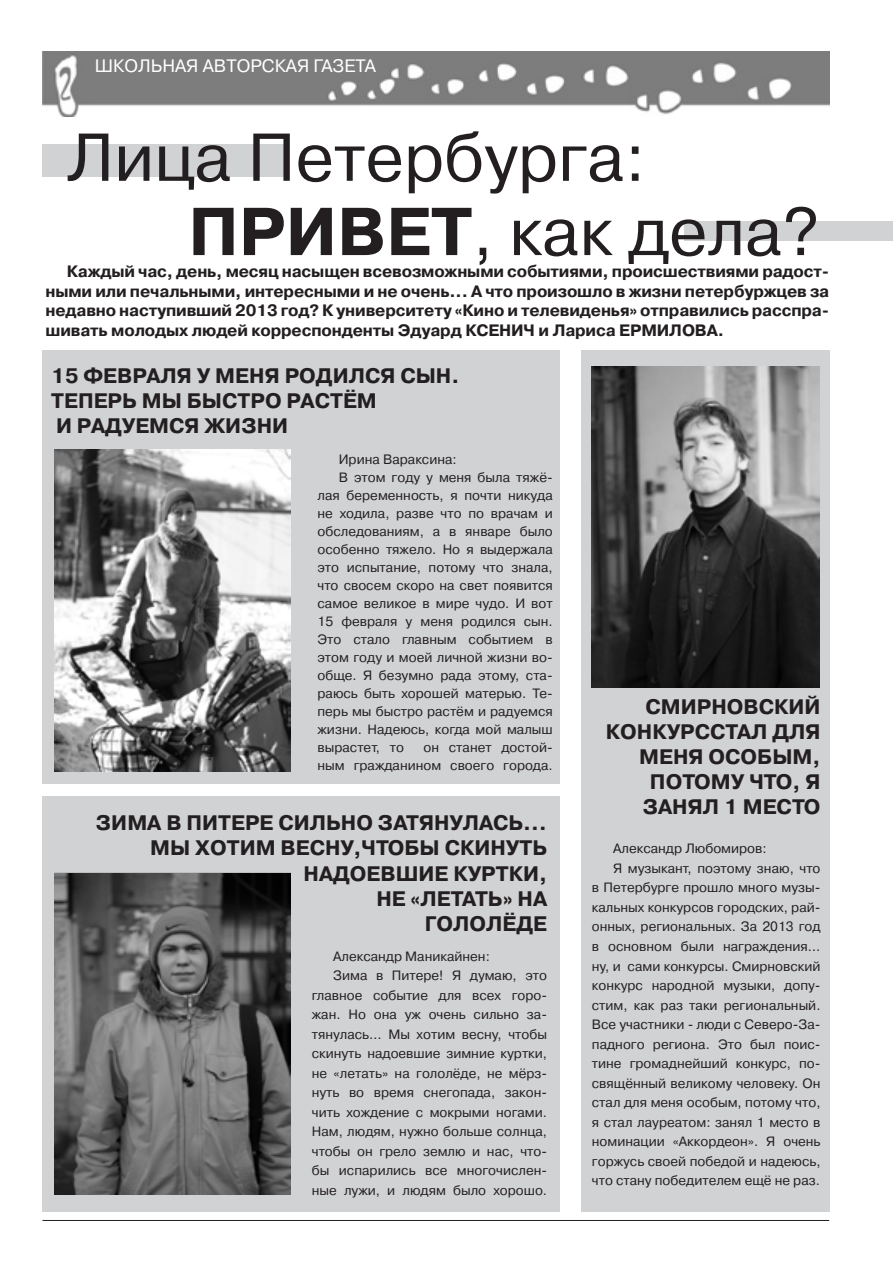
<style>
.page{position:relative;width:893px;height:1263px;background:#fff}
.page>*{position:absolute;margin:0;border:0;box-sizing:border-box;transform-origin:0 0}
.Заголовки_текстов_Bo{font:67.5px "Pragmatica C";color:#231f20}
.t1{font:700 21px/25.2px "Pragmatica C";color:#231f20;text-align:right}
.Заголовки_текстов_Re{font:18px "Pragmatica C";color:#fff}
.лид{font:700 16.5px/19.8px "Pragmatica C";letter-spacing:-.01em;color:#231f20;text-align:justify}
.текст{font:13.65px "Pragmatica C";color:#231f20}
.текст-2{font:13.5px/19.5px "Pragmatica C";color:#231f20;text-align:justify}
.s1{font-weight:700}
</style>
<div class="page">
<hr style="left:43px;top:1220px;width:786px;height:1px;background:#231f20">
<img style="left:91px;top:51px;width:738px;height:64px">
<div style="left:43px;top:350px;width:517px;height:434px;background:#d1d2d4"></div>
<div style="left:43px;top:145px;width:242px;height:32px;background:#d1d2d4"></div>
<div style="left:685px;top:221px;width:208px;height:20px;background:#d1d2d4"></div>
<div style="left:581px;top:350px;width:248px;height:862px;background:#d1d2d4"></div>
<div style="left:43px;top:797px;width:517px;height:415px;background:#d1d2d4"></div>
<img style="left:43px;top:51px;width:48px;height:65px">
<img style="left:54px;top:874px;width:237px;height:321px">
<img style="left:54px;top:450px;width:237px;height:322px">
<img style="left:592px;top:367px;width:227px;height:321px">
<p class="Заголовки_текстов_Re" style="left:95px;top:55px;width:282px">ШКОЛЬНАЯ АВТОРСКАЯ ГАЗЕТА</p>
<p class="Заголовки_текстов_Bo" style="left:67px;top:120px;width:580px">Лица Петербурга:</p>
<p class="Заголовки_текстов_Bo" style="left:188px;top:194px;width:633px"><span class="s1">ПРИВЕТ</span>, как дела?</p>
<p class="лид" style="left:46px;top:261px;width:785px;text-indent:21px">Каждый час, день, месяц насыщен всевозможными событиями, происшествиями радост&shy;ными или печальными, интересными и не очень... А что произошло в жизни петербуржцев за недавно наступивший 2013 год? К университету «Кино и телевиденья» отправились расспра&shy;шивать молодых людей корреспонденты Эдуард КСЕНИЧ и Лариса ЕРМИЛОВА.</p>
<p class="t1" style="left:51px;top:363px;width:410px;text-align:left">15 ФЕВРАЛЯ У МЕНЯ РОДИЛСЯ СЫН.<br>ТЕПЕРЬ МЫ БЫСТРО РАСТЁМ<br>И РАДУЕМСЯ ЖИЗНИ</p>
<p class="текст" style="left:339px;top:452px;width:119px">Ирина Вараксина:</p>
<p class="текст-2" style="left:317px;top:469px;width:237px;line-height:18px;text-indent:21px">В этом году у меня была тяжё&shy;лая беременность, я почти никуда не ходила, разве что по врачам и обследованиям, а в январе было особенно тяжело. Но я выдержала это испытание, потому что знала, что свосем скоро на свет появится самое великое в мире чудо. И вот 15 февраля у меня родился сын.<br>Это стало главным событием в этом году и моей личной жизни во&shy;обще. Я безумно рада этому, ста&shy;раюсь быть хорошей матерью. Те&shy;перь мы быстро растём и радуемся жизни. Надеюсь, когда мой малыш вырастет, то</p>
<p class="текст-2" style="left:317px;top:739px;width:237px;line-height:18px;text-align:right">он станет достой-<br>ным гражданином своего города.</p>
<p class="t1" style="left:96px;top:811px;width:453px">ЗИМА В ПИТЕРЕ СИЛЬНО ЗАТЯНУЛАСЬ…<br>МЫ ХОТИМ ВЕСНУ,ЧТОБЫ СКИНУТЬ<br>НАДОЕВШИЕ КУРТКИ,<br>НЕ «ЛЕТАТЬ» НА<br>ГОЛОЛЁДЕ</p>
<p class="текст-2" style="left:333px;top:946px;width:158px">Александр Маникайнен:</p>
<p class="текст-2" style="left:312px;top:966px;width:237px;text-indent:21px">Зима в Питере! Я думаю, это главное событие для всех горо&shy;жан. Но она уж очень сильно за&shy;тянулась… Мы хотим весну, чтобы скинуть надоевшие зимние куртки, не «летать» на гололёде, не мёрз&shy;нуть во время снегопада, закон&shy;чить хождение с мокрыми ногами.<br>Нам, людям, нужно больше солнца, чтобы он грело землю и нас, что&shy;бы испарились все многочислен&shy;ные лужи, и людям было хорошо.</p>
<p class="t1" style="left:606px;top:694px;width:216px">СМИРНОВСКИЙ<br>КОНКУРССТАЛ ДЛЯ<br>МЕНЯ ОСОБЫМ,<br>ПОТОМУ ЧТО, Я<br>ЗАНЯЛ 1 МЕСТО</p>
<p class="текст-2" style="left:613px;top:839px;width:155px">Александр Любомиров:</p>
<p class="текст-2" style="left:592px;top:859px;width:230px;text-indent:21px">Я музыкант, поэтому знаю, что в Петербурге прошло много музы&shy;кальных конкурсов городских, рай&shy;онных, региональных. За 2013 год в основном были награждения… ну, и сами конкурсы. Смирновский конкурс народной музыки, допу&shy;стим, как раз таки региональный.<br>Все участники - люди с Северо-За&shy;падного региона. Это был поис&shy;тине громаднейший конкурс, по&shy;свящённый великому человеку. Он стал для меня особым, потому что, я стал лауреатом: занял 1 место в номинации «Аккордеон». Я очень горжусь своей победой и надеюсь, что стану победителем ещё не раз.</p>
</div>
